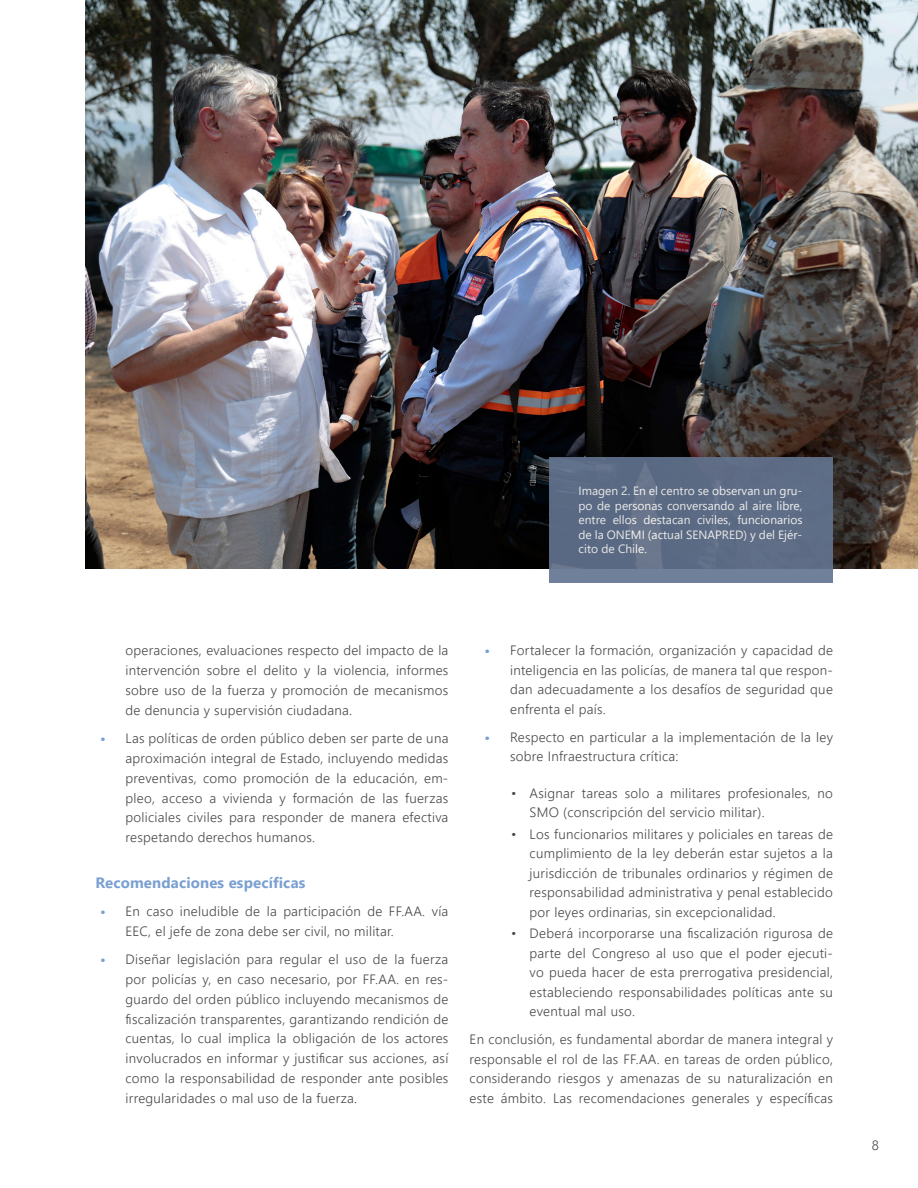
<style>
.page{position:relative;width:918px;height:1188px;background:#fff}
.page>*{position:absolute;margin:0;border:0;box-sizing:border-box;transform-origin:0 0}
.Subti_2{font:700 15px "Segoe UI";letter-spacing:.01em;color:#7aa0d1}
.Parrafo{font:300 13.5px/19.8px "Segoe UI";letter-spacing:.02em;color:#474847;text-align:justify}
.t1{font:12px/14.4px "Segoe UI";color:#fff;text-align:justify}
.s1{font-weight:700;color:#7aa0d1}
</style>
<div class="page">
<img style="left:85px;top:0;width:833px;height:569px">
<div style="left:549px;top:457px;width:283px;height:126px;background:linear-gradient(to bottom,#5a6982,#66758e)"></div>
<p class="t1" style="left:579px;top:483px;width:225px">Imagen 2. En el centro se observan un gru&shy;po de personas conversando al aire libre, entre ellos destacan civiles, funcionarios de la ONEMI (actual SENAPRED) y del Ejér&shy;cito de Chile.</p>
<p class="Parrafo" style="left:126px;top:639px;width:324px">operaciones, evaluaciones respecto del impacto de la intervención sobre el delito y la violencia, informes sobre uso de la fuerza y promoción de mecanismos de denuncia y supervisión ciudadana.</p>
<p class="Parrafo" style="left:126px;top:727px;width:324px;text-indent:-26px"><span class="s1">•</span> Las políticas de orden público deben ser parte de una aproximación integral de Estado, incluyendo medidas preventivas, como promoción de la educación, em&shy;pleo, acceso a vivienda y formación de las fuerzas policiales civiles para responder de manera efectiva respetando derechos humanos.</p>
<p class="Subti_2" style="left:96px;top:868px;width:211px">Recomendaciones específicas</p>
<p class="Parrafo" style="left:126px;top:900px;width:324px;text-indent:-26px"><span class="s1">•</span> En caso ineludible de la participación de FF.AA. vía<br>EEC, el jefe de zona debe ser civil, no militar.</p>
<p class="Parrafo" style="left:126px;top:948px;width:324px;text-indent:-26px"><span class="s1">•</span> Diseñar legislación para regular el uso de la fuerza por policías y, en caso necesario, por FF.AA. en res&shy;guardo del orden público incluyendo mecanismos de fiscalización transparentes, garantizando rendición de cuentas, lo cual implica la obligación de los actores involucrados en informar y justificar sus acciones, así como la responsabilidad de responder ante posibles irregularidades o mal uso de la fuerza.</p>
<p class="Parrafo" style="left:510px;top:639px;width:324px;text-indent:-26px"><span class="s1">•</span> Fortalecer la formación, organización y capacidad de inteligencia en las policías, de manera tal que respon&shy;dan adecuadamente a los desafíos de seguridad que enfrenta el país.</p>
<p class="Parrafo" style="left:510px;top:726px;width:324px;text-indent:-26px"><span class="s1">•</span> Respecto en particular a la implementación de la ley sobre Infraestructura crítica:</p>
<p class="Parrafo" style="left:530px;top:782px;width:305px;text-indent:-18px">• Asignar tareas solo a militares profesionales, no<br>SMO (conscripción del servicio militar).</p>
<p class="Parrafo" style="left:530px;top:823px;width:305px;text-indent:-18px">• Los funcionarios militares y policiales en tareas de cumplimiento de la ley deberán estar sujetos a la jurisdicción de tribunales ordinarios y régimen de responsabilidad administrativa y penal establecido por leyes ordinarias, sin excepcionalidad.</p>
<p class="Parrafo" style="left:530px;top:923px;width:305px;text-indent:-18px">• Deberá incorporarse una fiscalización rigurosa de parte del Congreso al uso que el poder ejecuti&shy;vo pueda hacer de esta prerrogativa presidencial, estableciendo responsabilidades políticas ante su eventual mal uso.</p>
<p class="Parrafo" style="left:470px;top:1029px;width:365px">En conclusión, es fundamental abordar de manera integral y responsable el rol de las FF.AA. en tareas de orden público, considerando riesgos y amenazas de su naturalización en este ámbito. Las recomendaciones generales y específicas</p>
<p class="Parrafo" style="left:872px;top:1134px;width:9px">8</p>
</div>
